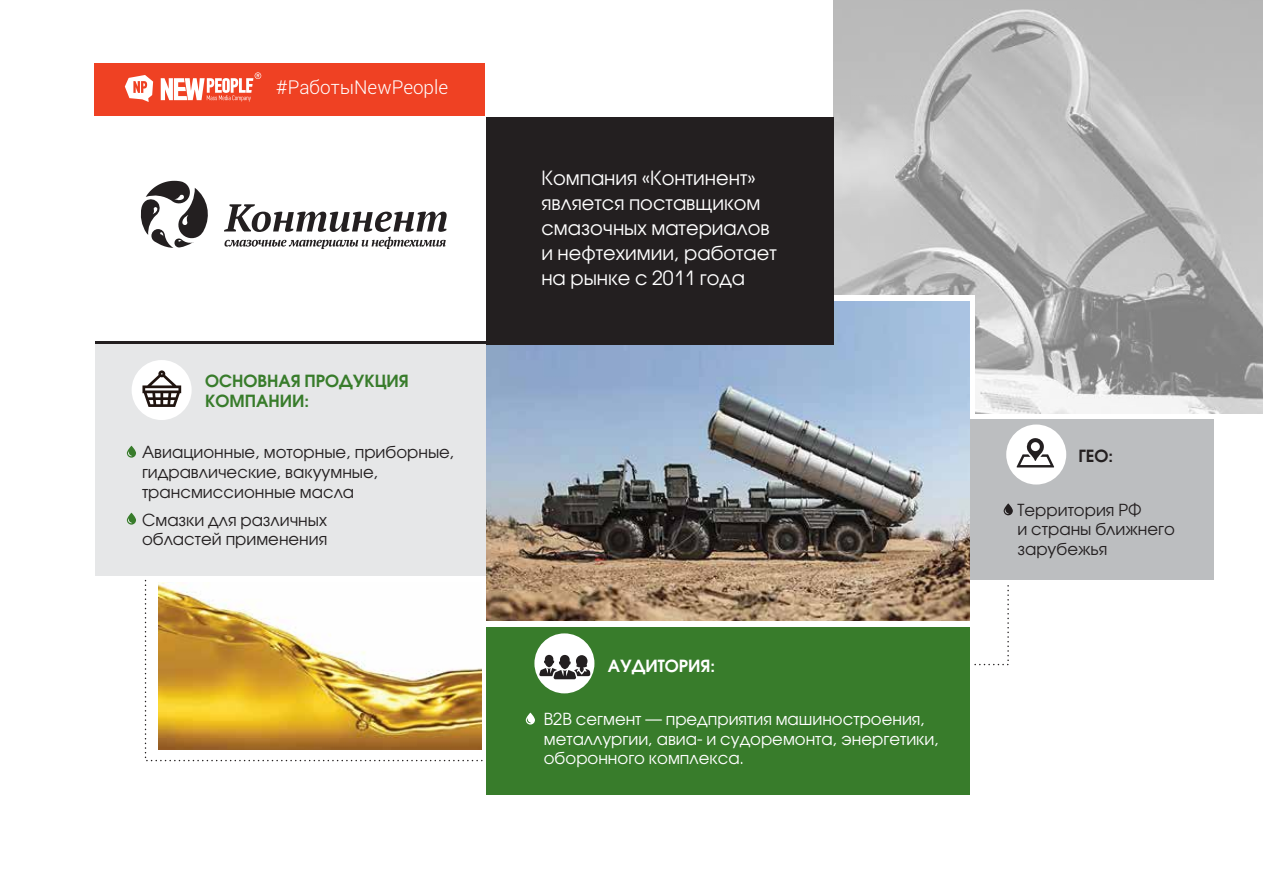
<style>
.page{position:relative;width:1263px;height:893px;background:#fff}
.page>*{position:absolute;margin:0;border:0;box-sizing:border-box;transform-origin:0 0}
.t1{font:19.5px/25px "Avant Garde Gothic C";color:#fff}
.t2{font:300 18.9px "Roboto";color:#fff}
.t3{font:600 16.65px/20px "Avant Garde Gothic C";color:#387c2b}
.t4{font:600 16.65px "Avant Garde Gothic C";color:#fff}
.t5{font:600 16.65px "Avant Garde Gothic C";color:#231f20}
.t6{font:16.5px/19.8px "Avant Garde Gothic C";color:#231f20}
.t7{font:16.5px/19.8px "Avant Garde Gothic C";color:#fff}
</style>
<div class="page">
<img style="left:833px;top:0;width:430px;height:413px">
<div style="left:815px;top:296px;width:160px;height:134px;background:#fff"></div>
<div style="left:95px;top:344px;width:391px;height:231px;background:#e6e7e8"></div>
<div style="left:486px;top:627px;width:483px;height:168px;background:#387c2b"></div>
<div style="left:969px;top:419px;width:244px;height:160px;background:#bcbec0"></div>
<svg style="left:127px;top:446px;width:9px;height:12px"></svg>
<svg style="left:526px;top:713px;width:9px;height:11px"></svg>
<svg style="left:1004px;top:503px;width:9px;height:12px"></svg>
<svg style="left:127px;top:513px;width:9px;height:12px"></svg>
<div style="left:94px;top:63px;width:390px;height:53px;background:#ef4123"></div>
<svg style="left:125px;top:75px;width:28px;height:27px"></svg>
<svg style="left:161px;top:72px;width:100px;height:30px"></svg>
<img style="left:486px;top:301px;width:483px;height:320px">
<div style="left:486px;top:117px;width:347px;height:227px;background:#231f20"></div>
<svg style="left:140px;top:181px;width:68px;height:67px"></svg>
<svg style="left:224px;top:204px;width:223px;height:45px"></svg>
<div style="left:132px;top:360px;width:60px;height:60px;background:#fff;border-radius:50%"></div>
<div style="left:534px;top:633px;width:60px;height:60px;background:#fff;border-radius:50%"></div>
<div style="left:1006px;top:424px;width:60px;height:60px;background:#fff;border-radius:50%"></div>
<svg style="left:1016px;top:438px;width:38px;height:29px"></svg>
<svg style="left:539px;top:655px;width:51px;height:24px"></svg>
<svg style="left:142px;top:370px;width:39px;height:37px"></svg>
<img style="left:144px;top:579px;width:339px;height:183px">
<svg style="left:974px;top:585px;width:35px;height:81px"></svg>
<p class="t2" style="left:276px;top:75px;width:174px">#РаботыNewPeople</p>
<p class="t3" style="left:205px;top:371px;width:205px">ОСНОВНАЯ ПРОДУКЦИЯ<br>КОМПАНИИ:</p>
<p class="t6" style="left:142px;top:442px;width:314px">Авиационные, моторные, приборные, гидравлические, вакуумные, трансмиссионные масла</p>
<p class="t6" style="left:142px;top:510px;width:187px">Смазки для различных областей применения</p>
<p class="t1" style="left:541px;top:165px;width:237px">Компания «Континент» является поставщиком смазочных материалов и нефтехимии, работает на рынке с 2011 года</p>
<p class="t4" style="left:608px;top:655px;width:109px">АУДИТОРИЯ:</p>
<p class="t7" style="left:544px;top:709px;width:397px">В2В сегмент — предприятия машиностроения, металлургии, авиа- и судоремонта, энергетики, оборонного комплекса.</p>
<p class="t5" style="left:1078px;top:445px;width:36px">ГЕО:</p>
<p class="t6" style="left:1017px;top:500px;width:159px">Территория РФ<br>и страны ближнего зарубежья</p>
</div>
